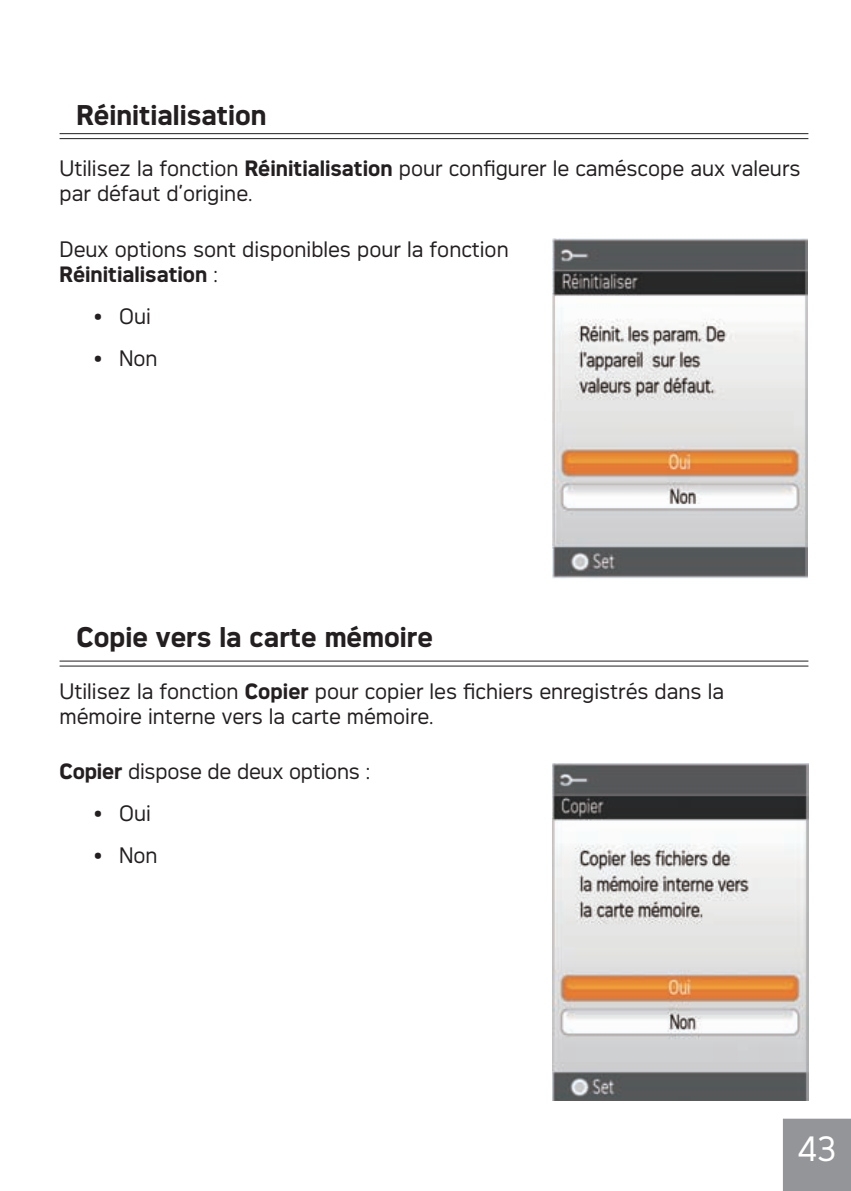
<style>
.page{position:relative;width:851px;height:1191px;background:#fff}
.page>*{position:absolute;margin:0;border:0;box-sizing:border-box;transform-origin:0 0}
.t1{font:33px "Agfa Photo Thalis";color:#fff}
.t2{font:700 27px "Agfa Photo Thalis";color:#231f20}
.t3{font:21px/25.2px "Agfa Photo Thalis";color:#231f20}
.s1{font-weight:700}
</style>
<div class="page">
<hr style="left:60px;top:133px;width:748px;height:1px;background:#231f20">
<hr style="left:60px;top:138px;width:748px;height:1px;background:#231f20">
<hr style="left:60px;top:660px;width:748px;height:1px;background:#231f20">
<hr style="left:60px;top:665px;width:748px;height:1px;background:#231f20">
<div style="left:784px;top:1120px;width:65px;height:69px;background:#939598"></div>
<div style="left:782px;top:1118px;width:68px;height:73px;border:3px solid #939598"></div>
<img style="left:552px;top:238px;width:255px;height:340px">
<img style="left:553px;top:763px;width:255px;height:337px">
<p class="t2" style="left:77px;top:98px;width:191px">Réinitialisation</p>
<p class="t3" style="left:60px;top:155px;width:742px">Utilisez la fonction <span class="s1">Réinitialisation</span> pour configurer le caméscope aux valeurs par défaut d’origine.</p>
<p class="t3" style="left:60px;top:236px;width:450px">Deux options sont disponibles pour la fonction<br><span class="s1">Réinitialisation</span> :</p>
<p class="t3" style="left:94px;top:303px;width:59px"><span class="s1">•</span> Oui</p>
<p class="t3" style="left:94px;top:345px;width:65px"><span class="s1">•</span> Non</p>
<p class="t2" style="left:77px;top:621px;width:358px">Copie vers la carte mémoire</p>
<p class="t3" style="left:60px;top:678px;width:666px">Utilisez la fonction <span class="s1">Copier</span> pour copier les fichiers enregistrés dans la mémoire interne vers la carte mémoire.</p>
<p class="t3" style="left:60px;top:758px;width:312px"><span class="s1">Copier</span> dispose de deux options :</p>
<p class="t3" style="left:94px;top:800px;width:59px"><span class="s1">•</span> Oui</p>
<p class="t3" style="left:94px;top:842px;width:65px"><span class="s1">•</span> Non</p>
<h1 class="t1" style="left:797px;top:1129px;width:37px">43</h1>
</div>
